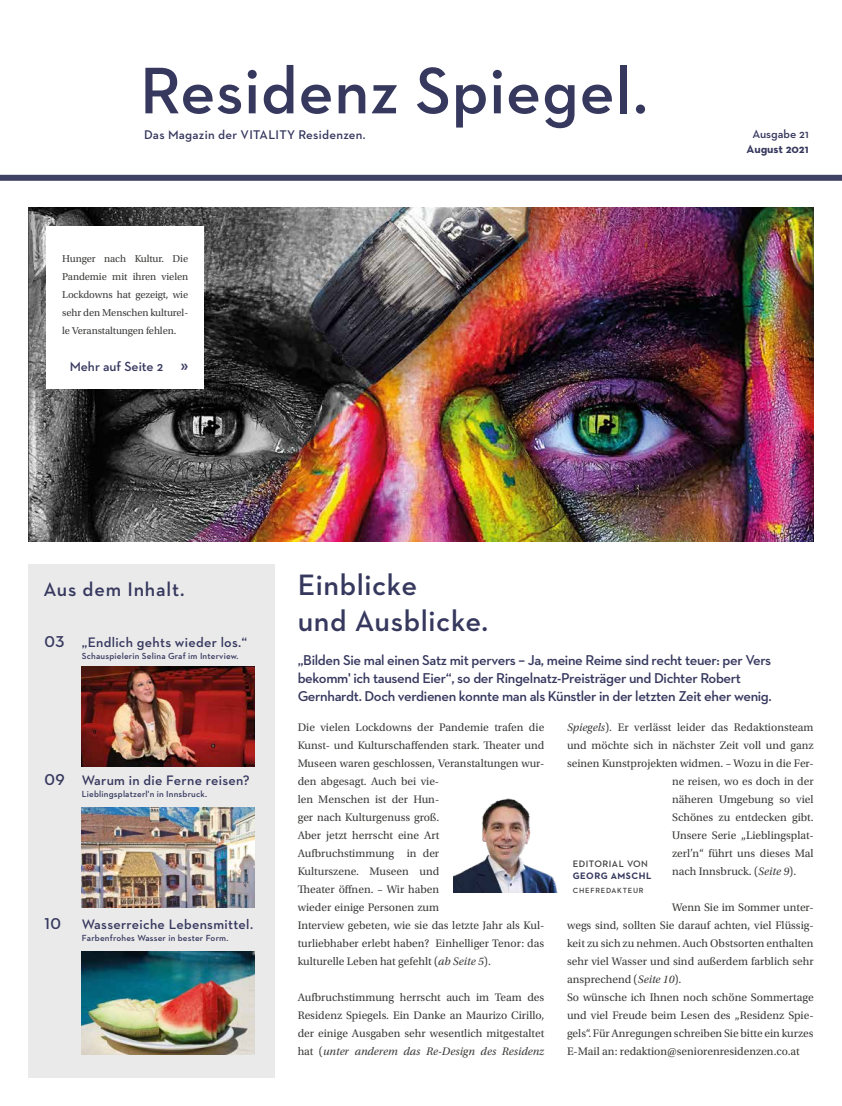
<style>
.page{position:relative;width:842px;height:1106px;background:#fff}
.page>*{position:absolute;margin:0;border:0;box-sizing:border-box;transform-origin:0 0}
.t1{font:600 67px "Neutraface 2 Text";letter-spacing:.01em;color:#36385e}
.t2{font:600 30px/36px "Neutraface 2 Text";letter-spacing:.02em;color:#36385e}
.t3{font:600 20px "Neutraface 2 Text";letter-spacing:.04em;color:#36385e}
.t4{font:600 16px "Neutraface 2 Text";color:#36385e}
.t5{font:600 14.5px/18px "Neutraface 2 Text";letter-spacing:-.025em;color:#36385e}
.t6{font:600 14px "Neutraface 2 Text";letter-spacing:.02em;color:#36385e}
.t7{font:600 13.5px "Neutraface 2 Text";color:#36385e}
.t8{font:600 12.8px "Neutraface 2 Text";letter-spacing:.02em;color:#36385e}
.t9{font:700 12px "Neutraface 2 Text";color:#36385e}
.t10{font:600 12px "Neutraface 2 Text";color:#36385e}
.t11{font:11.5px/18px "Utopia Std";color:#3c3c3b}
.t12{font:10.5px/18px "Utopia Std";letter-spacing:-.01em;color:#3c3c3b;text-align:justify}
.t13{font:600 9.5px "Neutraface 2 Text";letter-spacing:.05em;color:#3c3c3b}
.t14{font:700 9.5px "Neutraface 2 Text";letter-spacing:.05em;color:#36385e}
.t15{font:600 9px "Neutraface 2 Text";letter-spacing:.02em;color:#36385e}
.t16{font:600 7.6px "Neutraface 2 Text";letter-spacing:.1em;color:#3c3c3b}
.t17{font:5px "Myriad Pro";letter-spacing:.01em;color:#fff}
.s1{font-family:"Myriad Pro";font-weight:700;font-size:16px}
.s2{font-size:16px}
.s3{font-style:italic}
</style>
<div class="page">
<div style="left:0;top:175px;width:842px;height:6px;background:#404266"></div>
<div style="left:28px;top:564px;width:247px;height:513px;background:#eaeaeb"></div>
<img style="left:82px;top:666px;width:173px;height:100px">
<img style="left:82px;top:807px;width:173px;height:100px">
<img style="left:82px;top:951px;width:173px;height:103px">
<img style="left:28px;top:207px;width:786px;height:334px">
<div style="left:47px;top:226px;width:157px;height:162px;background:#fff"></div>
<img style="left:453px;top:798px;width:104px;height:94px">
<h1 class="t1" style="left:140px;top:48px;width:509px">Residenz Spiegel.</h1>
<p class="t8" style="left:144px;top:126px;width:223px">Das Magazin der VITALITY Residenzen.</p>
<p class="t12" style="left:62px;top:250px;width:127px">Hunger nach Kultur. Die Pandemie mit ihren vielen Lockdowns hat gezeigt, wie sehr den Menschen kulturel&shy;le Veranstaltungen fehlen.</p>
<p class="t7" style="left:70px;top:357px;width:120px">Mehr auf Seite 2 <span class="s1">»</span></p>
<p class="t17" style="left:30px;top:539px;width:33px;rotate:-90deg">© pixabay.com</p>
<h3 class="t3" style="left:43px;top:577px;width:143px">Aus dem Inhalt.</h3>
<h2 class="t2" style="left:298px;top:566px;width:192px">Einblicke<br>und Ausblicke.</h2>
<p class="t10" style="left:752px;top:126px;width:58px">Ausgabe 21</p>
<p class="t9" style="left:747px;top:141px;width:64px">August 2021</p>
<p class="t6" style="left:45px;top:633px;width:204px"><span class="s2">03</span> „Endlich gehts wieder los.“</p>
<p class="t15" style="left:82px;top:650px;width:158px">Schauspielerin Selina Graf im Interview.</p>
<p class="t6" style="left:45px;top:771px;width:207px"><span class="s2">09</span> Warum in die Ferne reisen?</p>
<p class="t15" style="left:82px;top:788px;width:127px">Lieblingsplatzerl'n in Innsbruck.</p>
<h3 class="t4" style="left:45px;top:913px;width:18px">10</h3>
<p class="t6" style="left:82px;top:915px;width:173px">Wasserreiche Lebensmittel.</p>
<p class="t15" style="left:82px;top:932px;width:148px">Farbenfrohes Wasser in bester Form.</p>
<p class="t5" style="left:298px;top:651px;width:476px">„Bilden Sie mal einen Satz mit pervers – Ja, meine Reime sind recht teuer: per Vers bekomm' ich tausend Eier“, so der Ringelnatz-Preisträger und Dichter Robert<br>Gernhardt. Doch verdienen konnte man als Künstler in der letzten Zeit eher wenig.</p>
<p class="t11" style="left:298px;top:718px;width:248px">Die vielen Lockdowns der Pandemie trafen die Kunst- und Kulturschaffenden stark. Theater und Museen waren geschlossen, Veranstaltungen wur&shy;den abgesagt. Auch bei vie-<br>len Menschen ist der Hun-<br>ger nach Kulturgenuss groß.<br>Aber jetzt herrscht eine Art<br>Aufbruchstimmung in der<br>Kulturszene. Museen und<br>Theater öffnen. – Wir haben<br>wieder einige Personen zum<br>Interview gebeten, wie sie das letzte Jahr als Kul&shy;turliebhaber erlebt haben? Einhelliger Tenor: das kulturelle Leben hat gefehlt (<span class="s3">ab Seite 5</span>).</p>
<p class="t11" style="left:298px;top:988px;width:248px;text-align:justify">Aufbruchstimmung herrscht auch im Team des Residenz Spiegels. Ein Danke an Maurizo Cirillo, der einige Ausgaben sehr wesentlich mitgestaltet hat (<span class="s3">unter anderem das Re-Design des Residenz</span></p>
<p class="t11" style="left:567px;top:718px;width:248px"><span class="s3">Spiegels</span>). Er verlässt leider das Redaktionsteam</p>
<p class="t11" style="left:567px;top:736px;width:248px">und möchte sich in nächster Zeit voll und ganz</p>
<p class="t11" style="left:567px;top:754px;width:248px">seinen Kunstprojekten widmen. – Wozu in die Fer-</p>
<p class="t11" style="left:672px;top:772px;width:143px">ne reisen, wo es doch in der</p>
<p class="t11" style="left:672px;top:790px;width:143px">näheren Umgebung so viel</p>
<p class="t11" style="left:672px;top:808px;width:143px">Schönes zu entdecken gibt.</p>
<p class="t11" style="left:672px;top:826px;width:143px">Unsere Serie „Lieblingsplat-</p>
<p class="t11" style="left:672px;top:844px;width:143px">zerl’n“ führt uns dieses Mal</p>
<p class="t11" style="left:672px;top:862px;width:126px">nach Innsbruck. (<span class="s3">Seite 9</span>).</p>
<p class="t11" style="left:567px;top:898px;width:248px;text-indent:105px">Wenn Sie im Sommer unter&shy;wegs sind, sollten Sie darauf achten, viel Flüssig&shy;keit zu sich zu nehmen. Auch Obstsorten enthalten sehr viel Wasser und sind außerdem farblich sehr ansprechend (<span class="s3">Seite 10</span>).<br>So wünsche ich Ihnen noch schöne Sommertage und viel Freude beim Lesen des „Residenz Spie&shy;gels“. Für Anregungen schreiben Sie bitte ein kurzes E-Mail an: redaktion@seniorenresidenzen.co.at</p>
<p class="t13" style="left:573px;top:858px;width:77px">EDITORIAL VON</p>
<p class="t14" style="left:573px;top:869px;width:80px">GEORG AMSCHL</p>
<p class="t16" style="left:573px;top:886px;width:72px">CHEFREDAKTEUR</p>
</div>
